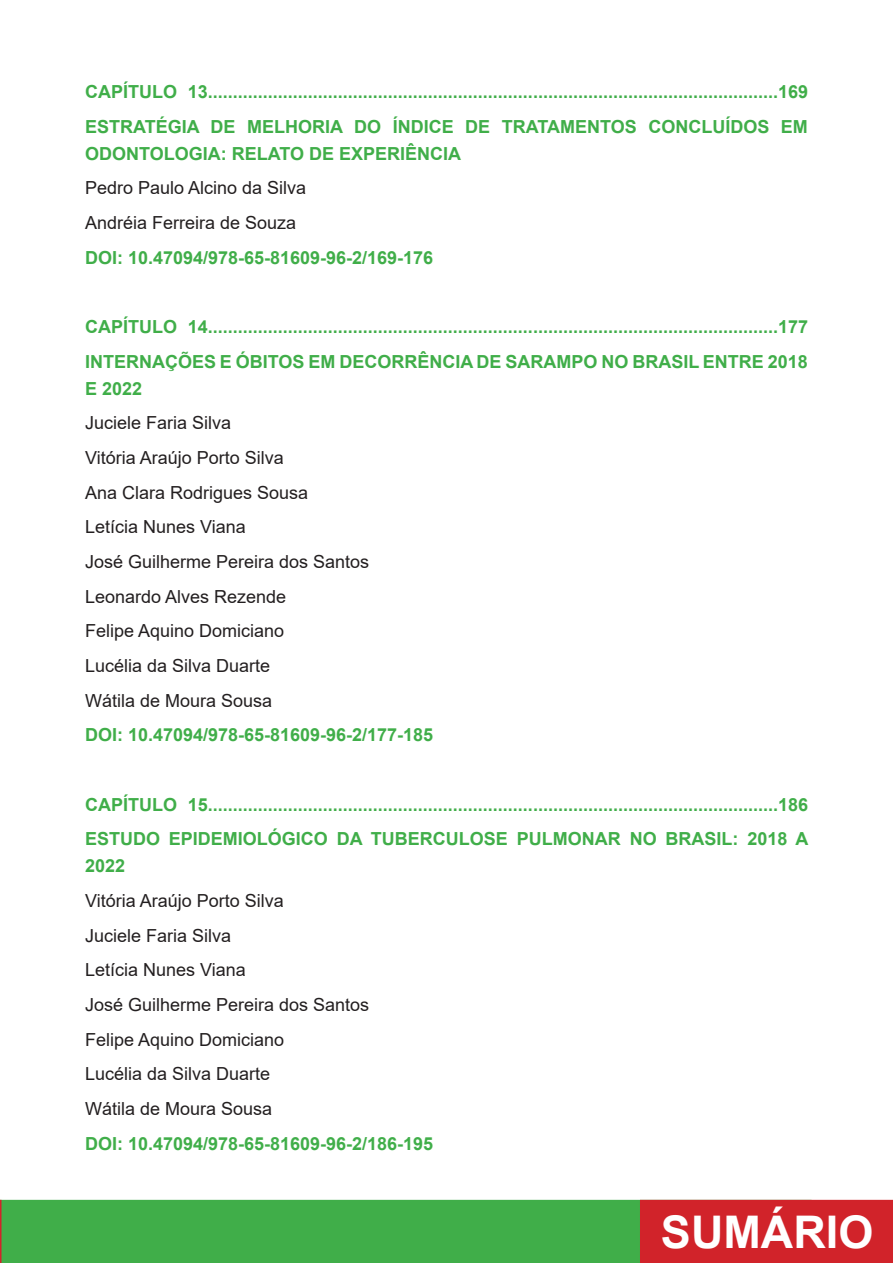
<style>
.page{position:relative;width:893px;height:1263px;background:#fff}
.page>*{position:absolute;margin:0;border:0;box-sizing:border-box;transform-origin:0 0}
.t1{font:700 45px "Arial";color:#fff}
.t2{font:700 18px/27px "Arial";color:#40ae49}
.Sem_Espaçamento_Corp{font:18px "Arial";color:#231f20}
</style>
<div class="page">
<div style="left:0;top:1200px;width:812px;height:63px;background:#40ae49"></div>
<svg style="left:0;top:1200px;width:2px;height:63px"></svg>
<div style="left:640px;top:1200px;width:253px;height:63px;background:#d1232a"></div>
<p class="t2" style="left:85px;top:79px;width:725px">CAPÍTULO 13..................................................................................................................169</p>
<p class="t2" style="left:85px;top:113px;width:724px">ESTRATÉGIA DE MELHORIA DO ÍNDICE DE TRATAMENTOS CONCLUÍDOS EM<br>ODONTOLOGIA: RELATO DE EXPERIÊNCIA</p>
<p class="Sem_Espaçamento_Corp" style="left:85px;top:176px;width:223px">Pedro Paulo Alcino da Silva</p>
<p class="Sem_Espaçamento_Corp" style="left:85px;top:210px;width:213px">Andréia Ferreira de Souza</p>
<p class="t2" style="left:85px;top:244px;width:350px">DOI: 10.47094/978-65-81609-96-2/169-176</p>
<p class="t2" style="left:85px;top:313px;width:725px">CAPÍTULO 14..................................................................................................................177</p>
<p class="t2" style="left:85px;top:348px;width:724px">INTERNAÇÕES E ÓBITOS EM DECORRÊNCIA DE SARAMPO NO BRASIL ENTRE 2018<br>E 2022</p>
<p class="Sem_Espaçamento_Corp" style="left:85px;top:411px;width:148px">Juciele Faria Silva</p>
<p class="Sem_Espaçamento_Corp" style="left:85px;top:445px;width:200px">Vitória Araújo Porto Silva</p>
<p class="Sem_Espaçamento_Corp" style="left:85px;top:480px;width:225px">Ana Clara Rodrigues Sousa</p>
<p class="Sem_Espaçamento_Corp" style="left:85px;top:515px;width:162px">Letícia Nunes Viana</p>
<p class="Sem_Espaçamento_Corp" style="left:85px;top:549px;width:286px">José Guilherme Pereira dos Santos</p>
<p class="Sem_Espaçamento_Corp" style="left:85px;top:584px;width:203px">Leonardo Alves Rezende</p>
<p class="Sem_Espaçamento_Corp" style="left:85px;top:619px;width:201px">Felipe Aquino Domiciano</p>
<p class="Sem_Espaçamento_Corp" style="left:85px;top:653px;width:187px">Lucélia da Silva Duarte</p>
<p class="Sem_Espaçamento_Corp" style="left:85px;top:688px;width:189px">Wátila de Moura Sousa</p>
<p class="t2" style="left:85px;top:722px;width:350px">DOI: 10.47094/978-65-81609-96-2/177-185</p>
<p class="t2" style="left:85px;top:791px;width:725px">CAPÍTULO 15..................................................................................................................186</p>
<p class="t2" style="left:85px;top:826px;width:725px">ESTUDO EPIDEMIOLÓGICO DA TUBERCULOSE PULMONAR NO BRASIL: 2018 A<br>2022</p>
<p class="Sem_Espaçamento_Corp" style="left:85px;top:888px;width:200px">Vitória Araújo Porto Silva</p>
<p class="Sem_Espaçamento_Corp" style="left:85px;top:923px;width:148px">Juciele Faria Silva</p>
<p class="Sem_Espaçamento_Corp" style="left:85px;top:957px;width:162px">Letícia Nunes Viana</p>
<p class="Sem_Espaçamento_Corp" style="left:85px;top:992px;width:286px">José Guilherme Pereira dos Santos</p>
<p class="Sem_Espaçamento_Corp" style="left:85px;top:1027px;width:201px">Felipe Aquino Domiciano</p>
<p class="Sem_Espaçamento_Corp" style="left:85px;top:1061px;width:187px">Lucélia da Silva Duarte</p>
<p class="Sem_Espaçamento_Corp" style="left:85px;top:1096px;width:189px">Wátila de Moura Sousa</p>
<p class="t2" style="left:85px;top:1130px;width:350px">DOI: 10.47094/978-65-81609-96-2/186-195</p>
<h1 class="t1" style="left:661px;top:1200px;width:214px">SUMÁRIO</h1>
</div>
